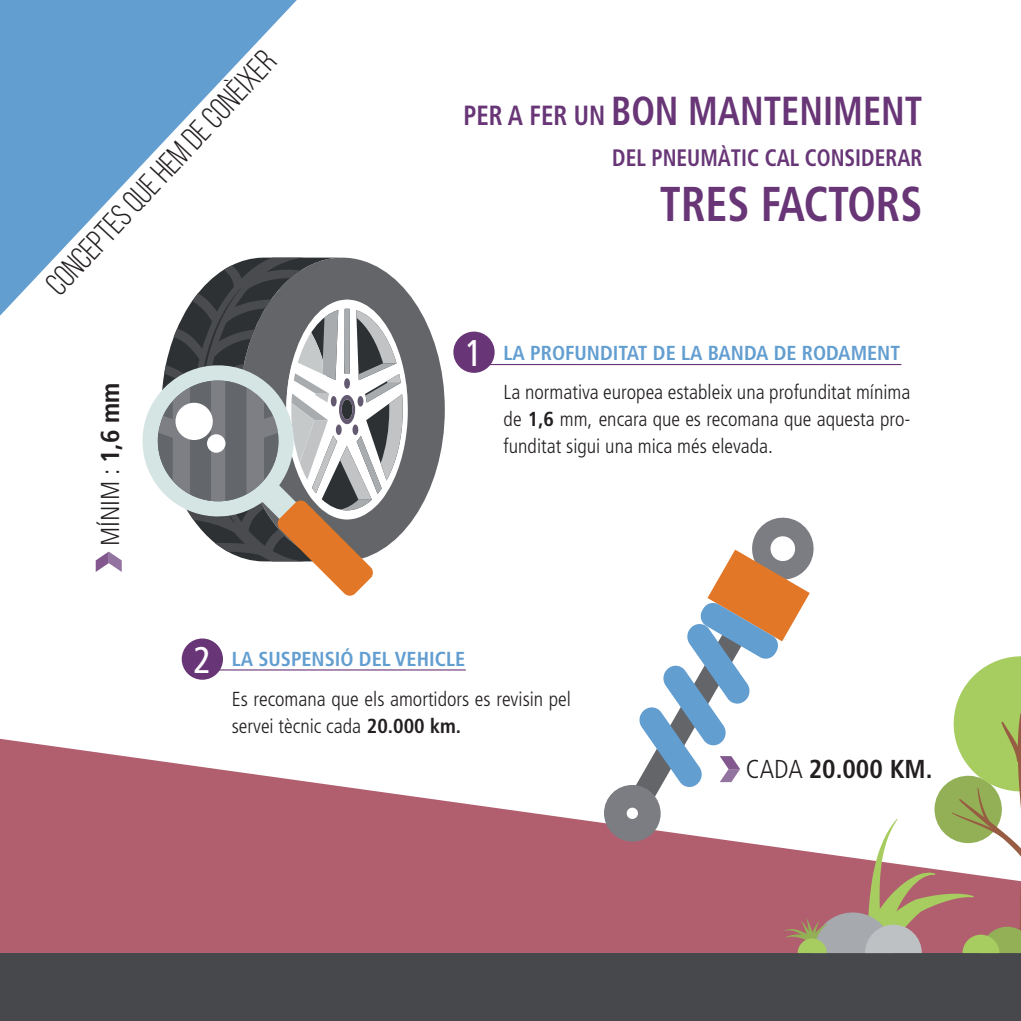
<style>
.page{position:relative;width:1021px;height:1021px;background:#fff}
.page>*{position:absolute;margin:0;border:0;box-sizing:border-box;transform-origin:0 0}
.t1{font:700 condensed 48.82px "Frutiger";color:#683677;scale:.9 1}
.t2{font:700 condensed 40.5px "Frutiger";color:#683677;scale:.9 1}
.t3{font:condensed 37.12px "Frutiger";color:#fff}
.t4{font:32.4px "Bebas Neue";color:#231f20}
.t5{font:700 condensed 25.88px "Frutiger";color:#231f20}
.t6{font:300 condensed 25.88px "Frutiger";color:#231f20}
.t7{font:700 condensed 23.85px "Frutiger";color:#683677;scale:.9 1}
.t8{font:300 condensed 20.25px/27px "Frutiger";color:#231f20;text-align:justify}
.t9{font:700 condensed 20.25px "Frutiger";color:#639ed1}
.s1{font-weight:700}
.s2{font-size:27.68px}
.s3{font-weight:300}
</style>
<div class="page">
<svg style="left:0;top:0;width:297px;height:316px;fill:#639ed1"></svg>
<svg style="left:342px;top:257px;width:103px;height:269px;fill:#636568"></svg>
<svg style="left:306px;top:257px;width:36px;height:42px;background:#616366"></svg>
<svg style="left:161px;top:257px;width:145px;height:42px"></svg>
<svg style="left:135px;top:299px;width:273px;height:297px"></svg>
<div style="left:453px;top:331px;width:41px;height:42px;background:#683677;border-radius:50%"></div>
<svg style="left:96px;top:551px;width:26px;height:21px"></svg>
<hr style="left:485px;top:364px;width:416px;height:1px;background:#683677">
<div style="left:182px;top:638px;width:41px;height:41px;background:#683677;border-radius:50%"></div>
<hr style="left:215px;top:669px;width:251px;height:1px;background:#683677">
<svg style="left:0;top:738px;width:604px;height:215px;fill:#b15f6f"></svg>
<div style="left:0;top:953px;width:1020px;height:67px;background:#46484b"></div>
<svg style="left:604px;top:517px;width:416px;height:436px"></svg>
<h3 class="t4" style="left:39px;top:277px;width:321px;rotate:-47deg">Conceptes que hem de conèixer</h3>
<p class="t6" style="left:96px;top:546px;width:165px;rotate:-90deg">MÍNIM : <span class="s1">1,6 mm</span></p>
<h2 class="t2" style="left:463px;top:87px;width:511px"><span class="s2">PER A FER UN</span> BON MANTENIMENT</h2>
<p class="t7" style="left:612px;top:143px;width:346px">DEL PNEUMÀTIC CAL CONSIDERAR</p>
<h1 class="t1" style="left:660px;top:175px;width:293px">TRES FACTORS</h1>
<h3 class="t3" style="left:465px;top:331px;width:19px">1</h3>
<p class="t9" style="left:503px;top:340px;width:398px">LA PROFUNDITAT DE LA BANDA DE RODAMENT</p>
<p class="t8" style="left:503px;top:379px;width:408px">La normativa europea estableix una profunditat mínima de <span class="s1">1,6</span> mm, encara que es recomana que aquesta pro&shy;funditat sigui una mica més elevada.</p>
<h3 class="t3" style="left:193px;top:638px;width:19px">2</h3>
<p class="t9" style="left:232px;top:646px;width:235px">LA SUSPENSIÓ DEL VEHICLE</p>
<p class="t8" style="left:232px;top:685px;width:341px">Es recomana que els amortidors es revisin pel servei tècnic cada <span class="s1">20.000 km.</span></p>
<p class="t5" style="left:745px;top:754px;width:188px"><span class="s3">CADA</span> 20.000 KM.</p>
</div>
